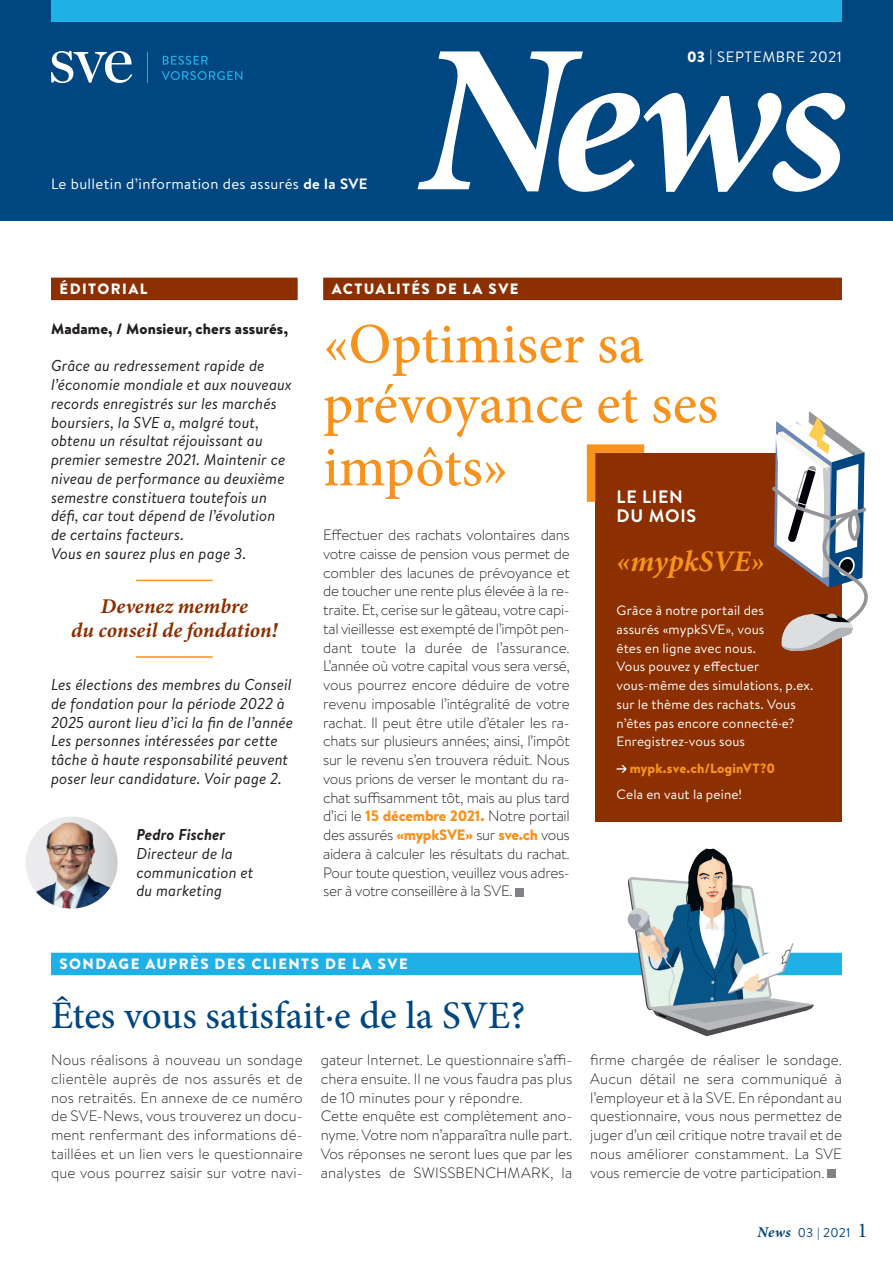
<style>
.page{position:relative;width:893px;height:1263px;background:#fff}
.page>*{position:absolute;margin:0;border:0;box-sizing:border-box;transform-origin:0 0}
.t1{font:500 57px/61.5px "Minion Pro";color:#f7931d}
.t2{font:500 39px "Minion Pro";color:#004680}
.t3{font:italic 700 30px "Minion Pro";color:#f7931d}
.t4{font:italic 700 21px/24px "Minion Pro";color:#8c2f01;text-align:center}
.t5{font:700 18px/19.5px "Brandon Text";letter-spacing:.04em;color:#fff}
.t6{font:italic 15.75px/18.8px "Brandon Text";letter-spacing:.005em;color:#231f20}
.t7{font:italic 700 15.75px "Brandon Text";letter-spacing:.005em;color:#231f20}
.t8{font:300 15px/18.8px "Brandon Text";color:#231f20;text-align:justify}
.t9{font:900 15px "Brandon Text";letter-spacing:.1em;color:#fff}
.t10{font:15px "Brandon Text";letter-spacing:.025em;color:#fff}
.t11{font:900 15px "Brandon Text";letter-spacing:.005em;color:#231f20}
.t12{font:15px "Brandon Text";letter-spacing:.045em;color:#fff}
.t13{font:13.5px/18.8px "Brandon Text";letter-spacing:.01em;color:#fff}
.t14{font:900 13.5px "Brandon Text";letter-spacing:.01em;color:#f7931d}
.t15{font:12.75px "Brandon Text";letter-spacing:.02em;color:#004680}
.s1{font-weight:700}
.s2{font-weight:900}
.s3{font-weight:900;color:#f7931d}
.s4{font-family:"Minion Pro";font-weight:700;font-style:italic;font-size:15px}
.s5{font-family:"Minion Pro";font-size:21px}
</style>
<div class="page">
<div style="left:0;top:0;width:893px;height:221px;background:#004680"></div>
<div style="left:51px;top:0;width:791px;height:21px;background:#1fb0e6"></div>
<svg style="left:51px;top:51px;width:81px;height:32px"></svg>
<svg style="left:163px;top:56px;width:45px;height:9px"></svg>
<svg style="left:162px;top:71px;width:80px;height:9px"></svg>
<hr style="left:147px;top:52px;width:1px;height:31px;background:#1fb0e6">
<svg style="left:417px;top:51px;width:428px;height:141px"></svg>
<hr style="left:136px;top:580px;width:77px;height:1px;background:#f7931d">
<hr style="left:136px;top:656px;width:77px;height:2px;background:#f7931d">
<div style="left:515px;top:888px;width:9px;height:8px;background:#808285"></div>
<div style="left:51px;top:278px;width:247px;height:22px;background:#8c2f01"></div>
<div style="left:323px;top:278px;width:519px;height:22px;background:#8c2f01"></div>
<div style="left:595px;top:453px;width:247px;height:369px;background:#8c2f01"></div>
<svg style="left:617px;top:765px;width:9px;height:8px"></svg>
<svg style="left:587px;top:444px;width:57px;height:58px"></svg>
<img style="left:26px;top:816px;width:92px;height:92px;border-radius:46px">
<svg style="left:772px;top:411px;width:96px;height:240px"></svg>
<div style="left:827px;top:1169px;width:9px;height:9px;background:#808285"></div>
<div style="left:51px;top:953px;width:791px;height:22px;background:#1fb0e6"></div>
<img style="left:626px;top:848px;width:188px;height:188px">
<p class="t10" style="left:51px;top:174px;width:318px">Le bulletin d’information des assurés <span class="s1">de la SVE</span></p>
<p class="t9" style="left:60px;top:278px;width:90px">ÉDITORIAL</p>
<p class="t9" style="left:332px;top:278px;width:188px">ACTUALITÉS DE LA SVE</p>
<p class="t12" style="left:687px;top:46px;width:156px"><span class="s2">03</span> | SEPTEMBRE 2021</p>
<p class="t11" style="left:51px;top:318px;width:239px">Madame, / Monsieur, chers assurés,</p>
<p class="t6" style="left:51px;top:356px;width:242px">Grâce au redressement rapide de l’économie mondiale et aux nouveaux records enregistrés sur les marchés boursiers, la SVE a, malgré tout, obtenu un résultat réjouissant au premier semestre 2021. Maintenir ce niveau de performance au deuxième semestre constituera toutefois un défi, car tout dépend de l’évolution de certains facteurs.<br>Vous en saurez plus en page 3.</p>
<h3 class="t4" style="left:71px;top:594px;width:208px">Devenez membre<br>du conseil de fondation!</h3>
<p class="t6" style="left:51px;top:675px;width:244px">Les élections des membres du Conseil de fondation pour la période 2022 à 2025 auront lieu d’ici la fin de l’année Les personnes intéressées par cette tâche à haute responsabilité peuvent poser leur candidature. Voir page 2.</p>
<p class="t7" style="left:136px;top:823px;width:91px">Pedro Fischer</p>
<p class="t6" style="left:136px;top:843px;width:119px">Directeur de la communication et du marketing</p>
<h1 class="t1" style="left:323px;top:313px;width:396px">«Optimiser sa prévoyance et ses impôts»</h1>
<p class="t5" style="left:617px;top:486px;width:81px">LE LIEN<br>DU MOIS</p>
<h3 class="t3" style="left:617px;top:540px;width:150px">«mypkSVE»</h3>
<p class="t13" style="left:617px;top:601px;width:198px">Grâce à notre portail des<br>assurés «mypkSVE», vous<br>êtes en ligne avec nous.<br>Vous pouvez y effectuer vous-même des simulations, p.ex. sur le thème des rachats. Vous n’êtes pas encore connecté·e?<br>Enregistrez-vous sous</p>
<p class="t14" style="left:630px;top:758px;width:147px">mypk.sve.ch/LoginVT?0</p>
<p class="t13" style="left:617px;top:784px;width:127px">Cela en vaut la peine!</p>
<p class="t8" style="left:323px;top:525px;width:248px">Effectuer des rachats volontaires dans votre caisse de pension vous permet de combler des lacunes de prévoyance et de toucher une rente plus élevée à la re&shy;traite. Et, cerise sur le gâteau, votre capi&shy;tal vieillesse est exempté de l’impôt pen&shy;dant toute la durée de l’assurance.<br>L’année où votre capital vous sera versé, vous pourrez encore déduire de votre revenu imposable l’intégralité de votre rachat. Il peut être utile d’étaler les ra&shy;chats sur plusieurs années; ainsi, l’impôt sur le revenu s’en trouvera réduit. Nous vous prions de verser le montant du ra&shy;chat suffisamment tôt, mais au plus tard d’ici le <span class="s3">15 décembre 2021.</span> Notre portail des assurés <span class="s3">«mypkSVE»</span> sur <span class="s3">sve.ch</span> vous aidera à calculer les résultats du rachat.<br>Pour toute question, veuillez vous adres&shy;ser à votre conseillère à la SVE.</p>
<p class="t9" style="left:60px;top:953px;width:350px">SONDAGE AUPRÈS DES CLIENTS DE LA SVE</p>
<h2 class="t2" style="left:51px;top:989px;width:476px">Êtes vous satisfait·e de la SVE?</h2>
<p class="t8" style="left:51px;top:1050px;width:253px">Nous réalisons à nouveau un sondage clientèle auprès de nos assurés et de nos retraités. En annexe de ce numéro de SVE-News, vous trouverez un docu&shy;ment renfermant des informations dé&shy;taillées et un lien vers le questionnaire que vous pourrez saisir sur votre navi-</p>
<p class="t8" style="left:321px;top:1050px;width:253px;text-align:left">gateur Internet. Le questionnaire s’affi&shy;chera ensuite. Il ne vous faudra pas plus de 10 minutes pour y répondre.<br>Cette enquête est complètement ano&shy;nyme. Votre nom n’apparaîtra nulle part.<br>Vos réponses ne seront lues que par les analystes de SWISSBENCHMARK, la</p>
<p class="t8" style="left:590px;top:1050px;width:253px">firme chargée de réaliser le sondage.<br>Aucun détail ne sera communiqué à l’employeur et à la SVE. En répondant au questionnaire, vous nous permettez de juger d’un œil critique notre travail et de nous améliorer constamment. La SVE vous remercie de votre participation.</p>
<p class="t15" style="left:758px;top:1224px;width:111px"><span class="s4">News</span> 03 | 2021 <span class="s5">1</span></p>
</div>
